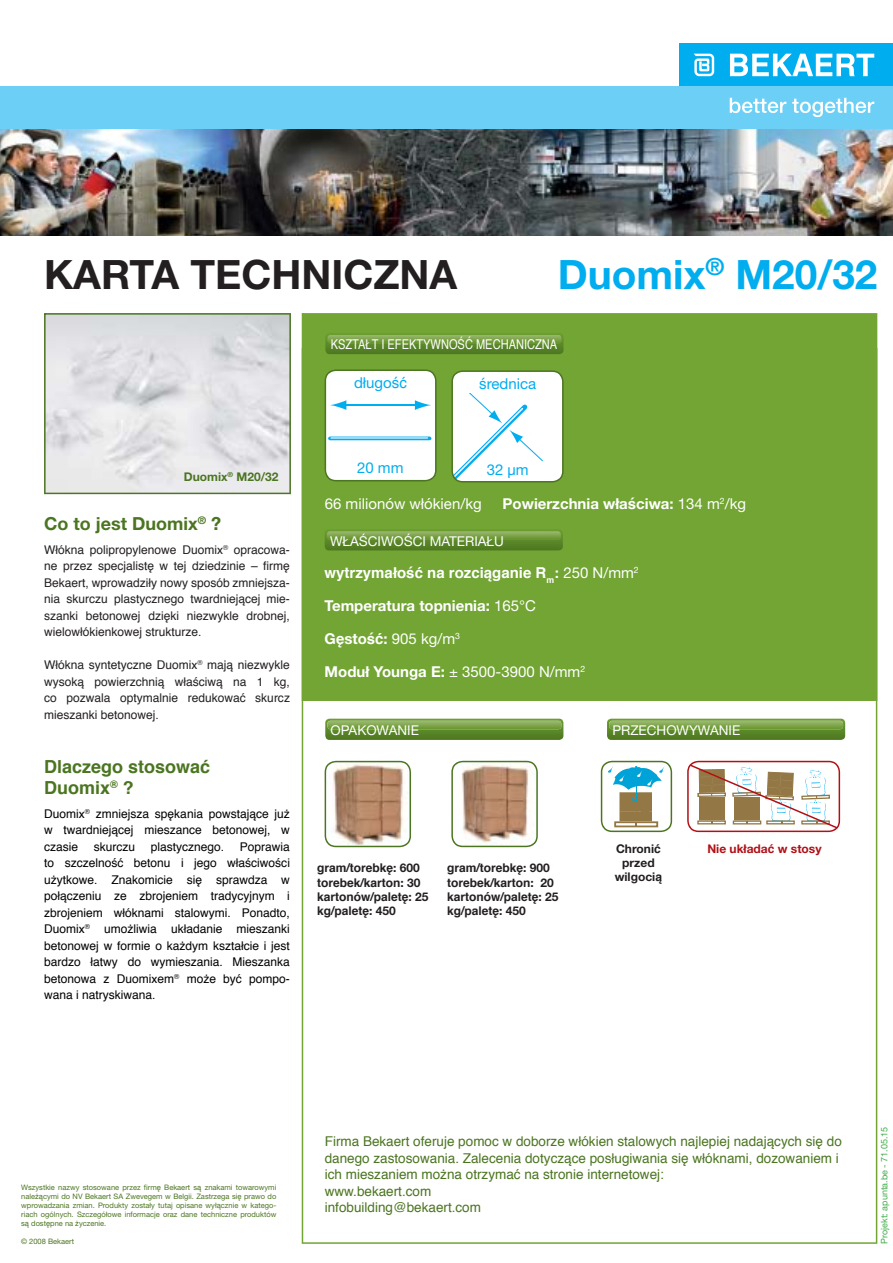
<style>
.page{position:relative;width:893px;height:1263px;background:#fff}
.page>*{position:absolute;margin:0;border:0;box-sizing:border-box;transform-origin:0 0}
.t1{font:700 40.5px "Helvetica Neue LT Std";color:#231f20}
.t2{font:700 40.5px "Helvetica Neue LT Std";color:#00adef}
.t3{font:700 18px/21px "Helvetica";color:#4b7520}
.t4{font:700 18px "Helvetica Neue LT Std";color:#4b7520}
.t5{font:15px "Helvetica Neue LT Std";color:#fff}
.t6{font:700 15px "Helvetica Neue LT Std";color:#fff}
.t7{font:700 15px "Helvetica";color:#fff}
.t8{font:15px "Helvetica Neue LT Std";color:#00adef}
.t9{font:13.5px/16.5px "Helvetica";color:#4b7520}
.t10{font:13.5px "Helvetica Neue LT Std";color:#fff}
.t11{font:13.5px "Helvetica";color:#fff;scale:.82 1}
.t12{font:12px/16.5px "Helvetica";color:#000;text-align:justify}
.t13{font:12px/16.5px "Helvetica";color:#231f20;text-align:justify}
.t14{font:700 12px/14.4px "Helvetica";color:#231f20}
.t15{font:700 12px/14.4px "Helvetica Neue LT Std";color:#231f20;text-align:center}
.t16{font:700 12px "Helvetica Neue LT Std";color:#b01016}
.t17{font:700 12px "Helvetica Neue LT Std";color:#4b7520}
.t18{font:9.75px "Helvetica Neue LT Std";color:#00adef}
.t19{font:9px "Helvetica Neue LT Std";color:#41ad49}
.t20{font:7.5px/9px "Helvetica Neue LT Std";color:#4b7520;text-align:justify}
.s1{font-family:"Helvetica"}
.s2{font-weight:400}
.s3{font-family:"Helvetica Neue LT Std";font-weight:400}
.s4{font-weight:700}
.s5{font-family:"Helvetica";font-weight:700}
.s6{font-family:"Helvetica Neue LT Std"}
</style>
<div class="page">
<svg style="left:302px;top:701px;width:575px;height:543px"></svg>
<div style="left:302px;top:313px;width:575px;height:388px;background:#72a533"></div>
<img style="left:0;top:129px;width:893px;height:106px">
<div style="left:0;top:86px;width:893px;height:43px;background:#6ccff6"></div>
<div style="left:680px;top:44px;width:213px;height:42px;background:#00adef"></div>
<svg style="left:694px;top:54px;width:20px;height:22px"></svg>
<svg style="left:730px;top:54px;width:144px;height:22px"></svg>
<svg style="left:730px;top:98px;width:56px;height:15px"></svg>
<svg style="left:792px;top:98px;width:82px;height:19px"></svg>
<svg style="left:44px;top:313px;width:247px;height:181px;background:#dddedf"></svg>
<svg style="left:601px;top:761px;width:71px;height:71px"></svg>
<svg style="left:325px;top:761px;width:86px;height:86px"></svg>
<svg style="left:687px;top:761px;width:153px;height:71px"></svg>
<div style="left:303px;top:315px;width:574px;height:290px;background:#72a533"></div>
<svg style="left:451px;top:370px;width:112px;height:113px"></svg>
<div style="left:463px;top:377px;width:90px;height:15px;background:#fff"></div>
<svg style="left:325px;top:370px;width:111px;height:111px"></svg>
<div style="left:346px;top:457px;width:68px;height:19px;background:#fff"></div>
<div style="left:339px;top:375px;width:83px;height:15px;background:#fff"></div>
<hr style="left:345px;top:404px;width:71px;height:2px;background:#00adef">
<svg style="left:451px;top:761px;width:87px;height:86px"></svg>
<svg style="left:325px;top:719px;width:238px;height:21px;background:#5f8a30"></svg>
<img style="left:327px;top:721px;width:234px;height:8px;border-radius:3px">
<svg style="left:607px;top:719px;width:238px;height:21px;background:#5f8a2f"></svg>
<img style="left:609px;top:721px;width:234px;height:8px;border-radius:3px">
<svg style="left:325px;top:529px;width:238px;height:21px;background:#598527"></svg>
<img style="left:327px;top:531px;width:234px;height:9px;border-radius:3px">
<svg style="left:325px;top:333px;width:238px;height:21px;background:#588526"></svg>
<img style="left:327px;top:335px;width:234px;height:9px;border-radius:3px">
<p class="t1" style="left:44px;top:260px;width:415px">KARTA TECHNICZNA</p>
<p class="t2" style="left:558px;top:260px;width:321px">Duomix<sup>®</sup> M20/32</p>
<p class="t11" style="left:331px;top:339px;width:278px">KSZTAŁT I EFEKTYWNOŚĆ MECHANICZNA</p>
<p class="t8" style="left:354px;top:377px;width:54px">długo<span class="s1">ść</span></p>
<p class="t18" style="left:351px;top:378px;width:38px">length (l)</p>
<p class="t8" style="left:479px;top:378px;width:58px"><span class="s1">ś</span>rednica</p>
<p class="t18" style="left:468px;top:379px;width:53px">diameter (d)</p>
<p class="t17" style="left:184px;top:472px;width:96px">Duomix<sup>®</sup> M20/32</p>
<p class="t4" style="left:44px;top:517px;width:179px">Co to jest Duomix<sup>®</sup> ?</p>
<p class="t13" style="left:44px;top:542px;width:247px">Włókna polipropylenowe Duomix<sup>®</sup> opracowa&shy;ne przez specjalistę w tej dziedzinie – firmę Bekaert, wprowadziły nowy sposób zmniejsza&shy;nia skurczu plastycznego twardniejącej mie&shy;szanki betonowej dzięki niezwykle drobnej, wielowłókienkowej strukturze.</p>
<p class="t13" style="left:44px;top:658px;width:247px">Włókna syntetyczne Duomix<sup>®</sup> mają niezwykle wysoką powierzchnią właściwą na 1 kg, co pozwala optymalnie redukować skurcz mieszanki betonowej.</p>
<p class="t3" style="left:44px;top:757px;width:168px">Dlaczego stosować<br>Duomix<sup>®</sup> ?</p>
<p class="t12" style="left:44px;top:806px;width:247px">Duomix<sup>®</sup> zmniejsza spękania powstające już w twardniejącej mieszance betonowej, w czasie</p>
<p class="t12" style="left:44px;top:839px;width:247px;text-indent:196px">Poprawia to szczelność betonu i jego właściwości użytkowe. Znakomicie się sprawdza w połączeniu ze zbrojeniem tradycyjnym i zbrojeniem włóknami stalowymi. Ponadto, Duomix<sup>®</sup> umożliwia układanie mieszanki betonowej w formie o każdym kształcie i jest bardzo łatwy do wymieszania. Mieszanka betonowa z Duomixem<sup>®</sup> może być pompo&shy;wana i natryskiwana.</p>
<p class="t12" style="left:94px;top:839px;width:43px">skurczu</p>
<p class="t12" style="left:151px;top:839px;width:75px">plastycznego.</p>
<p class="t8" style="left:357px;top:462px;width:48px">20 mm</p>
<p class="t18" style="left:355px;top:463px;width:32px">60 mm</p>
<p class="t8" style="left:487px;top:464px;width:43px">32 μm</p>
<p class="t5" style="left:325px;top:498px;width:158px">66 milionów włókien/kg</p>
<p class="t6" style="left:503px;top:498px;width:245px">Powierzchnia wła<span class="s1">ś</span>ciwa: <span class="s2">134 m</span><sup>2</sup><span class="s2">/kg</span></p>
<p class="t10" style="left:330px;top:536px;width:175px">WŁA<span class="s1">Ś</span>CIWO<span class="s1">Ś</span>CI MATERIAŁU</p>
<p class="t7" style="left:325px;top:566px;width:316px">wytrzymałość na rozciąganie R<sub>m</sub>: <span class="s3">250 N/mm</span><sup>2</sup></p>
<p class="t6" style="left:325px;top:600px;width:213px">Temperatura topnienia: <span class="s2">165°C</span></p>
<p class="t5" style="left:325px;top:633px;width:137px"><span class="s4">G</span><span class="s5">ę</span><span class="s4">sto</span><span class="s5">ść</span><span class="s4">:</span> 905 kg/m<sup>3</sup></p>
<p class="t5" style="left:325px;top:666px;width:262px"><span class="s4">Moduł Younga E:</span> ± 3500-3900 N/mm<sup>2</sup></p>
<p class="t10" style="left:331px;top:725px;width:90px">OPAKOWANIE</p>
<p class="t10" style="left:612px;top:725px;width:129px">PRZECHOWYWANIE</p>
<p class="t14" style="left:317px;top:862px;width:113px">gram/torebkę<span class="s6">: 600 </span>torebek/karton<span class="s6">: 30 </span>kartonów/paletę<span class="s6">: 25 </span>kg/paletę<span class="s6">: 450</span></p>
<p class="t14" style="left:447px;top:862px;width:113px">gram/torebkę<span class="s6">: 900 </span>torebek/karton<span class="s6">: 20 </span>kartonów/paletę<span class="s6">: 25 </span>kg/paletę<span class="s6">: 450</span></p>
<p class="t15" style="left:615px;top:842px;width:49px">Chroni<span class="s1">ć </span>przed wilgoci<span class="s1">ą</span></p>
<p class="t16" style="left:707px;top:844px;width:116px">Nie układa<span class="s1">ć</span> w stosy</p>
<p class="t20" style="left:21px;top:1183px;width:257px">Wszystkie nazwy stosowane przez firm<span class="s1">ę</span> Bekaert s<span class="s1">ą</span> znakami towarowymi nale<span class="s1">żą</span>cymi do NV Bekaert SA Zwevegem w Belgii. Zastrzega si<span class="s1">ę</span> prawo do wprowadzania zmian. Produkty zostały tutaj opisane wył<span class="s1">ą</span>cznie w katego&shy;riach ogólnych. Szczegółowe informacje oraz dane techniczne produktów s<span class="s1">ą</span> dost<span class="s1">ę</span>pne na <span class="s1">ż</span>yczenie.</p>
<p class="t20" style="left:21px;top:1237px;width:54px">© 2008 Bekaert</p>
<p class="t9" style="left:325px;top:1134px;width:519px">Firma Bekaert oferuje pomoc w doborze włókien stalowych najlepiej nadających się do danego zastosowania. Zalecenia dotyczące posługiwania się włóknami, dozowaniem i ich mieszaniem można otrzymać na stronie internetowej:<br>www.bekaert.com<br>infobuilding@bekaert.com</p>
<p class="t19" style="left:881px;top:1244px;width:119px;rotate:-90deg">Projekt: apunta.be - 71.05.15</p>
</div>
